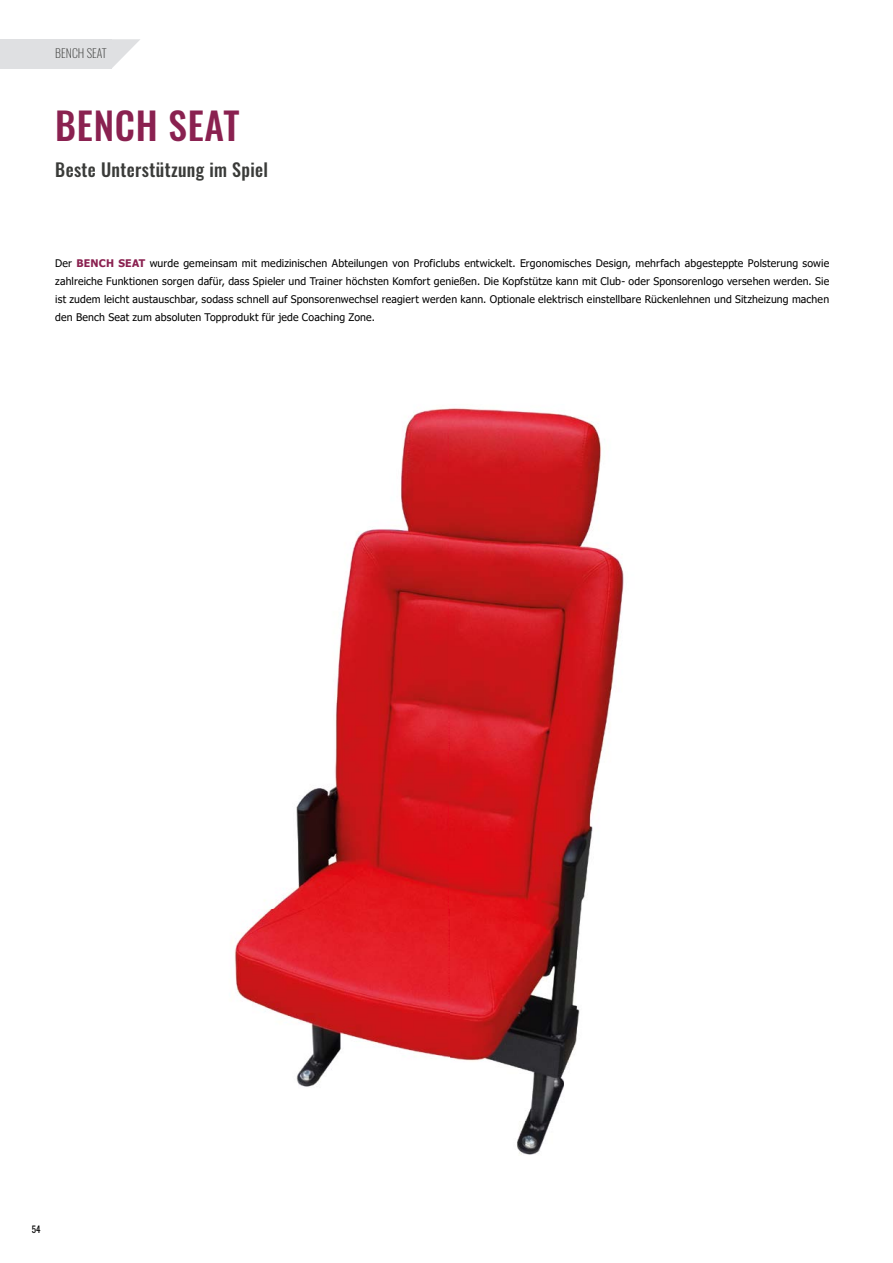
<style>
.page{position:relative;width:893px;height:1263px;background:#fff}
.page>*{position:absolute;margin:0;border:0;box-sizing:border-box;transform-origin:0 0}
.t1{font:500 37.5px "Oswald";letter-spacing:.02em;color:#8a2150}
.t2{font:500 18px "Oswald";letter-spacing:.02em;color:#3a3b39}
.t3{font:200 12px "Oswald";color:#3a3b39}
.t4{font:10.5px/18px "Tahoma";letter-spacing:.015em;color:#000;text-align:justify}
.t5{font:9px "Oswald";color:#000}
.s1{font-weight:700;color:#8a2150}
</style>
<div class="page">
<div style="left:0;top:39px;width:111px;height:30px;background:#dfe0e2"></div>
<svg style="left:111px;top:39px;width:29px;height:30px"></svg>
<img style="left:234px;top:408px;width:390px;height:747px">
<p class="t3" style="left:55px;top:43px;width:53px">BENCH SEAT</p>
<h1 class="t1" style="left:55px;top:106px;width:186px">BENCH SEAT</h1>
<h2 class="t2" style="left:55px;top:160px;width:214px">Beste Unterstützung im Spiel</h2>
<p class="t4" style="left:55px;top:255px;width:775px">Der <span class="s1">BENCH SEAT</span> wurde gemeinsam mit medizinischen Abteilungen von Proficlubs entwickelt. Ergonomisches Design, mehrfach abgesteppte Polsterung sowie zahlreiche Funktionen sorgen dafür, dass Spieler und Trainer höchsten Komfort genießen. Die Kopfstütze kann mit Club- oder Sponsorenlogo versehen werden. Sie ist zudem leicht austauschbar, sodass schnell auf Sponsorenwechsel reagiert werden kann. Optionale elektrisch einstellbare Rückenlehnen und Sitzheizung machen den Bench Seat zum absoluten Topprodukt für jede Coaching Zone.</p>
<p class="t5" style="left:32px;top:1221px;width:10px">54</p>
</div>
